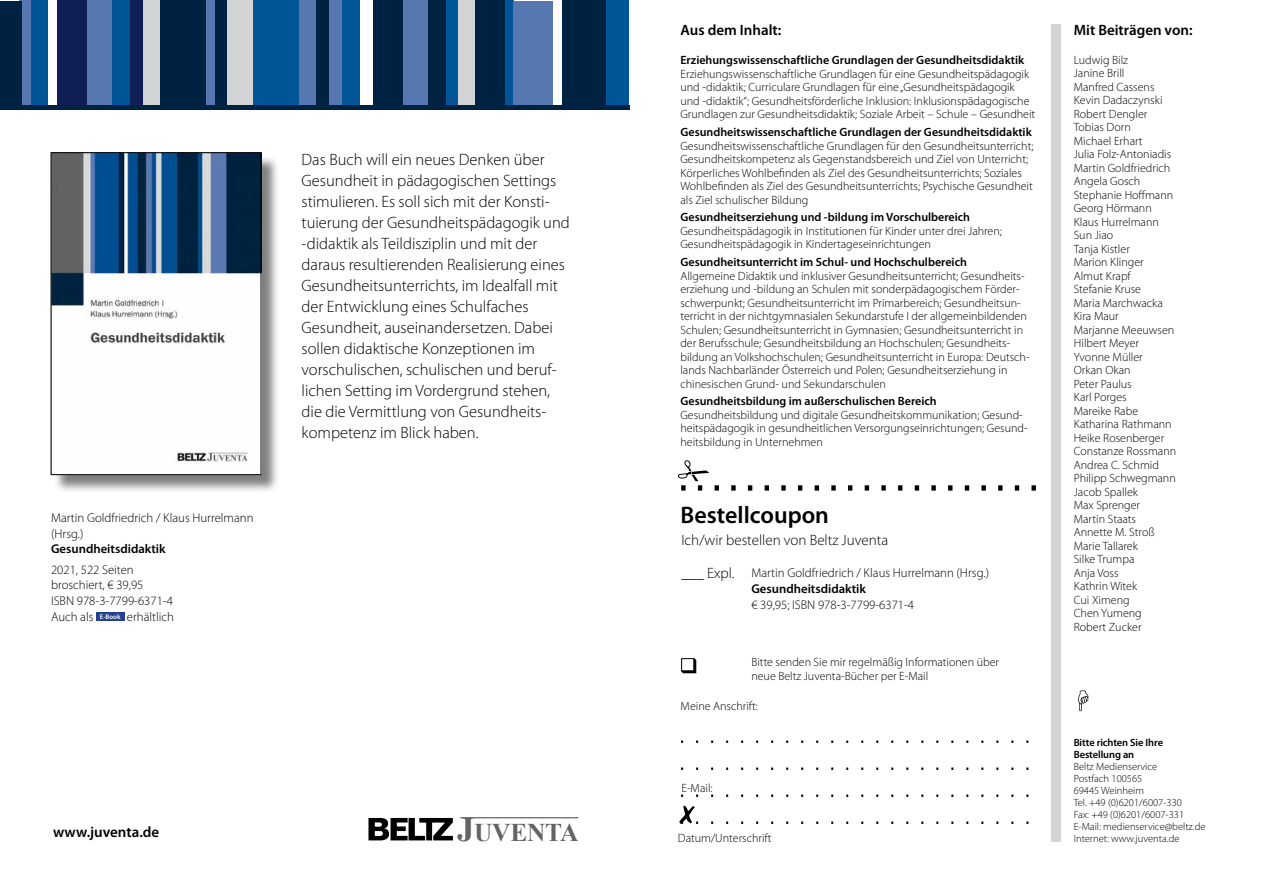
<style>
.page{position:relative;width:1263px;height:893px;background:#fff}
.page>*{position:absolute;margin:0;border:0;box-sizing:border-box;transform-origin:0 0}
.t1{font:700 25.5px "Times New Roman";letter-spacing:-.01em;color:#636466}
.t2{font:600 24px "Myriad Pro";color:#000}
.t3{font:300 16.5px/21px "Myriad Pro";color:#000}
.t4{font:600 15px "Myriad Pro";color:#000}
.t5{font:300 15px "Myriad Pro";color:#000}
.t6{font:300 12.75px/15.8px "Myriad Pro";color:#000}
.t7{font:600 12.75px "Myriad Pro";color:#000}
.t8{font:300 12px/13.5px "Myriad Pro";color:#000}
.t9{font:600 12px "Myriad Pro";color:#000}
.t10{font:300 10.5px/12px "Myriad Pro";color:#000}
.t11{font:600 10.5px/12px "Myriad Pro";letter-spacing:-.01em;color:#000}
.s1{font-weight:600;font-size:6.75px;color:#fff}
.s2{font-size:34.5px}
</style>
<div class="page">
<div style="left:1051px;top:24px;width:9px;height:818px;background:#d1d3d4"></div>
<svg style="left:1078px;top:690px;width:10px;height:21px"></svg>
<hr style="left:460px;top:817px;width:118px;height:1px;background:#636466">
<svg style="left:368px;top:818px;width:85px;height:22px"></svg>
<svg style="left:679px;top:806px;width:19px;height:18px"></svg>
<svg style="left:678px;top:460px;width:41px;height:31px"></svg>
<svg style="left:731px;top:485px;width:5px;height:6px"></svg>
<svg style="left:748px;top:485px;width:4px;height:6px"></svg>
<svg style="left:765px;top:485px;width:4px;height:6px"></svg>
<svg style="left:781px;top:485px;width:5px;height:6px"></svg>
<svg style="left:798px;top:485px;width:4px;height:6px"></svg>
<svg style="left:815px;top:485px;width:4px;height:6px"></svg>
<svg style="left:831px;top:485px;width:5px;height:6px"></svg>
<svg style="left:848px;top:485px;width:4px;height:6px"></svg>
<svg style="left:865px;top:485px;width:4px;height:6px"></svg>
<svg style="left:881px;top:485px;width:5px;height:6px"></svg>
<svg style="left:898px;top:485px;width:4px;height:6px"></svg>
<svg style="left:915px;top:485px;width:4px;height:6px"></svg>
<svg style="left:931px;top:485px;width:5px;height:6px"></svg>
<svg style="left:948px;top:485px;width:4px;height:6px"></svg>
<svg style="left:965px;top:485px;width:4px;height:6px"></svg>
<svg style="left:981px;top:485px;width:5px;height:6px"></svg>
<svg style="left:998px;top:485px;width:4px;height:6px"></svg>
<svg style="left:1015px;top:485px;width:4px;height:6px"></svg>
<svg style="left:1031px;top:485px;width:5px;height:6px"></svg>
<svg style="left:681px;top:658px;width:15px;height:15px"></svg>
<div style="left:96px;top:612px;width:28px;height:9px;background:#24408f"></div>
<div style="left:53px;top:155px;width:227px;height:338px;background:#000;opacity:.5"></div>
<img style="left:53px;top:154px;width:206px;height:319px">
<div style="left:51px;top:152px;width:210px;height:323px;border:1px solid #000"></div>
<div style="left:605px;top:1px;width:24px;height:105px;background:#005597"></div>
<div style="left:561px;top:1px;width:44px;height:105px;background:#002242"></div>
<div style="left:253px;top:1px;width:47px;height:105px;background:#005597"></div>
<div style="left:227px;top:1px;width:26px;height:105px;background:#d1d3d4"></div>
<div style="left:215px;top:1px;width:12px;height:105px;background:#002242"></div>
<div style="left:206px;top:1px;width:9px;height:105px;background:#5677af"></div>
<div style="left:159px;top:1px;width:47px;height:105px;background:#002242"></div>
<div style="left:142px;top:1px;width:17px;height:105px;background:#d1d3d4"></div>
<div style="left:130px;top:1px;width:13px;height:105px;background:#0f1e54"></div>
<div style="left:87px;top:1px;width:26px;height:105px;background:#5677af"></div>
<div style="left:31px;top:1px;width:17px;height:105px;background:#005597"></div>
<div style="left:57px;top:1px;width:30px;height:105px;background:#0f1e54"></div>
<div style="left:475px;top:1px;width:31px;height:105px;background:#002242"></div>
<div style="left:19px;top:1px;width:12px;height:105px;background:#5677af"></div>
<div style="left:113px;top:1px;width:17px;height:105px;background:#005597"></div>
<div style="left:300px;top:1px;width:17px;height:105px;background:#5677af"></div>
<div style="left:316px;top:1px;width:13px;height:105px;background:#002242"></div>
<div style="left:458px;top:1px;width:17px;height:105px;background:#d1d3d4"></div>
<div style="left:445px;top:1px;width:13px;height:105px;background:#005597"></div>
<div style="left:402px;top:1px;width:26px;height:105px;background:#5677af"></div>
<div style="left:342px;top:1px;width:17px;height:105px;background:#005597"></div>
<div style="left:373px;top:1px;width:29px;height:105px;background:#002242"></div>
<div style="left:329px;top:1px;width:13px;height:105px;background:#5677af"></div>
<div style="left:428px;top:1px;width:17px;height:105px;background:#002242"></div>
<div style="left:505px;top:1px;width:9px;height:105px;background:#005597"></div>
<div style="left:513px;top:1px;width:40px;height:105px;background:#5677af"></div>
<div style="left:0;top:1px;width:21px;height:106px;background:#002242"></div>
<div style="left:0;top:105px;width:629px;height:5px;background:#002242"></div>
<p class="t6" style="left:51px;top:510px;width:204px">Martin Goldfriedrich / Klaus Hurrelmann (Hrsg.)</p>
<p class="t7" style="left:51px;top:541px;width:116px">Gesundheitsdidaktik</p>
<p class="t6" style="left:51px;top:561px;width:125px">2021, 522 Seiten broschiert, € 39,95<br>ISBN 978-3-7799-6371-4<br>Auch als <span class="s1">E-Book</span> erhältlich</p>
<p class="t3" style="left:302px;top:149px;width:270px">Das Buch will ein neues Denken über Gesundheit in pädagogischen Settings stimulieren. Es soll sich mit der Konsti&shy;tuierung der Gesundheitspädagogik und -didaktik als Teildisziplin und mit der daraus resultierenden Realisierung eines Gesundheitsunterrichts, im Idealfall mit der Entwicklung eines Schulfaches Gesundheit, auseinandersetzen. Dabei sollen didaktische Konzeptionen im vorschulischen, schulischen und beruf&shy;lichen Setting im Vordergrund stehen, die die Vermittlung von Gesundheits&shy;kompetenz im Blick haben.</p>
<p class="t4" style="left:53px;top:822px;width:108px">www.juventa.de</p>
<h1 class="t1" style="left:457px;top:814px;width:123px"><span class="s2">J</span>UVENTA</h1>
<p class="t4" style="left:681px;top:21px;width:102px">Aus dem Inhalt:</p>
<p class="t9" style="left:680px;top:53px;width:345px">Erziehungswissenschaftliche Grundlagen der Gesundheitsdidaktik</p>
<p class="t8" style="left:680px;top:67px;width:356px">Erziehungswissenschaftliche Grundlagen für eine Gesundheitspädagogik und -didaktik; Curriculare Grundlagen für eine „Gesundheitspädagogik und -didaktik“; Gesundheitsförderliche Inklusion: Inklusionspädagogische Grundlagen zur Gesundheitsdidaktik; Soziale Arbeit – Schule – Gesundheit</p>
<p class="t9" style="left:680px;top:124px;width:353px">Gesundheitswissenschaftliche Grundlagen der Gesundheitsdidaktik</p>
<p class="t8" style="left:680px;top:139px;width:355px">Gesundheitswissenschaftliche Grundlagen für den Gesundheitsunterricht; Gesundheitskompetenz als Gegenstandsbereich und Ziel von Unterricht; Körperliches Wohlbefinden als Ziel des Gesundheitsunterrichts; Soziales Wohlbefinden als Ziel des Gesundheitsunterrichts; Psychische Gesundheit als Ziel schulischer Bildung</p>
<p class="t9" style="left:680px;top:210px;width:291px">Gesundheitserziehung und -bildung im Vorschulbereich</p>
<p class="t8" style="left:680px;top:224px;width:323px">Gesundheitspädagogik in Institutionen für Kinder unter drei Jahren;<br>Gesundheitspädagogik in Kindertageseinrichtungen</p>
<p class="t9" style="left:680px;top:254px;width:288px">Gesundheitsunterricht im Schul- und Hochschulbereich</p>
<p class="t8" style="left:680px;top:269px;width:351px">Allgemeine Didaktik und inklusiver Gesundheitsunterricht; Gesundheits&shy;erziehung und -bildung an Schulen mit sonderpädagogischem Förder&shy;schwerpunkt; Gesundheitsunterricht im Primarbereich; Gesundheitsun&shy;terricht in der nichtgymnasialen Sekundarstufe I der allgemeinbildenden Schulen; Gesundheitsunterricht in Gymnasien; Gesundheitsunterricht in der Berufsschule; Gesundheitsbildung an Hochschulen; Gesundheits&shy;bildung an Volkshochschulen; Gesundheitsunterricht in Europa: Deutsch&shy;lands Nachbarländer Österreich und Polen; Gesundheitserziehung in chinesischen Grund- und Sekundarschulen</p>
<p class="t9" style="left:680px;top:394px;width:258px">Gesundheitsbildung im außerschulischen Bereich</p>
<p class="t8" style="left:680px;top:408px;width:349px">Gesundheitsbildung und digitale Gesundheitskommunikation; Gesund&shy;heitspädagogik in gesundheitlichen Versorgungseinrichtungen; Gesund&shy;heitsbildung in Unternehmen</p>
<h2 class="t2" style="left:681px;top:499px;width:150px">Bestellcoupon</h2>
<p class="t5" style="left:681px;top:531px;width:208px">Ich/wir bestellen von Beltz Juventa</p>
<p class="t5" style="left:681px;top:564px;width:54px">___ Expl.</p>
<p class="t6" style="left:751px;top:565px;width:239px">Martin Goldfriedrich / Klaus Hurrelmann (Hrsg.)</p>
<p class="t7" style="left:751px;top:581px;width:116px">Gesundheitsdidaktik</p>
<p class="t6" style="left:751px;top:596px;width:164px">€ 39,95; ISBN 978-3-7799-6371-4</p>
<p class="t8" style="left:751px;top:655px;width:249px">Bitte senden Sie mir regelmäßig Informationen über neue Beltz Juventa-Bücher per E-Mail</p>
<p class="t8" style="left:681px;top:700px;width:79px">Meine Anschrift:</p>
<p class="t4" style="left:1074px;top:21px;width:120px">Mit Beiträgen von:</p>
<p class="t8" style="left:1074px;top:53px;width:104px">Ludwig Bilz<br>Janine Brill<br>Manfred Cassens<br>Kevin Dadaczynski<br>Robert Dengler<br>Tobias Dorn<br>Michael Erhart<br>Julia Folz-Antoniadis<br>Martin Goldfriedrich<br>Angela Gosch<br>Stephanie Hoffmann<br>Georg Hörmann<br>Klaus Hurrelmann<br>Sun Jiao<br>Tanja Kistler<br>Marion Klinger<br>Almut Krapf<br>Stefanie Kruse<br>Maria Marchwacka<br>Kira Maur<br>Marjanne Meeuwsen<br>Hilbert Meyer<br>Yvonne Müller<br>Orkan Okan<br>Peter Paulus<br>Karl Porges<br>Mareike Rabe<br>Katharina Rathmann<br>Heike Rosenberger<br>Constanze Rossmann<br>Andrea C. Schmid<br>Philipp Schwegmann<br>Jacob Spallek<br>Max Sprenger<br>Martin Staats<br>Annette M. Stroß<br>Marie Tallarek<br>Silke Trumpa<br>Anja Voss<br>Kathrin Witek<br>Cui Ximeng<br>Chen Yumeng<br>Robert Zucker</p>
<p class="t11" style="left:1074px;top:736px;width:91px">Bitte richten Sie Ihre<br>Bestellung an</p>
<p class="t10" style="left:1074px;top:760px;width:133px">Beltz Medienservice<br>Postfach 100565<br>69445 Weinheim<br>Tel. +49 (0)6201/6007-330<br>Fax: +49 (0)6201/6007-331<br>E-Mail: medienservice@beltz.de</p>
<p class="t8" style="left:681px;top:781px;width:33px">E-Mail:</p>
<p class="t8" style="left:678px;top:831px;width:95px">Datum/Unterschrift</p>
<p class="t10" style="left:1074px;top:832px;width:107px">Internet: www.juventa.de</p>
</div>
